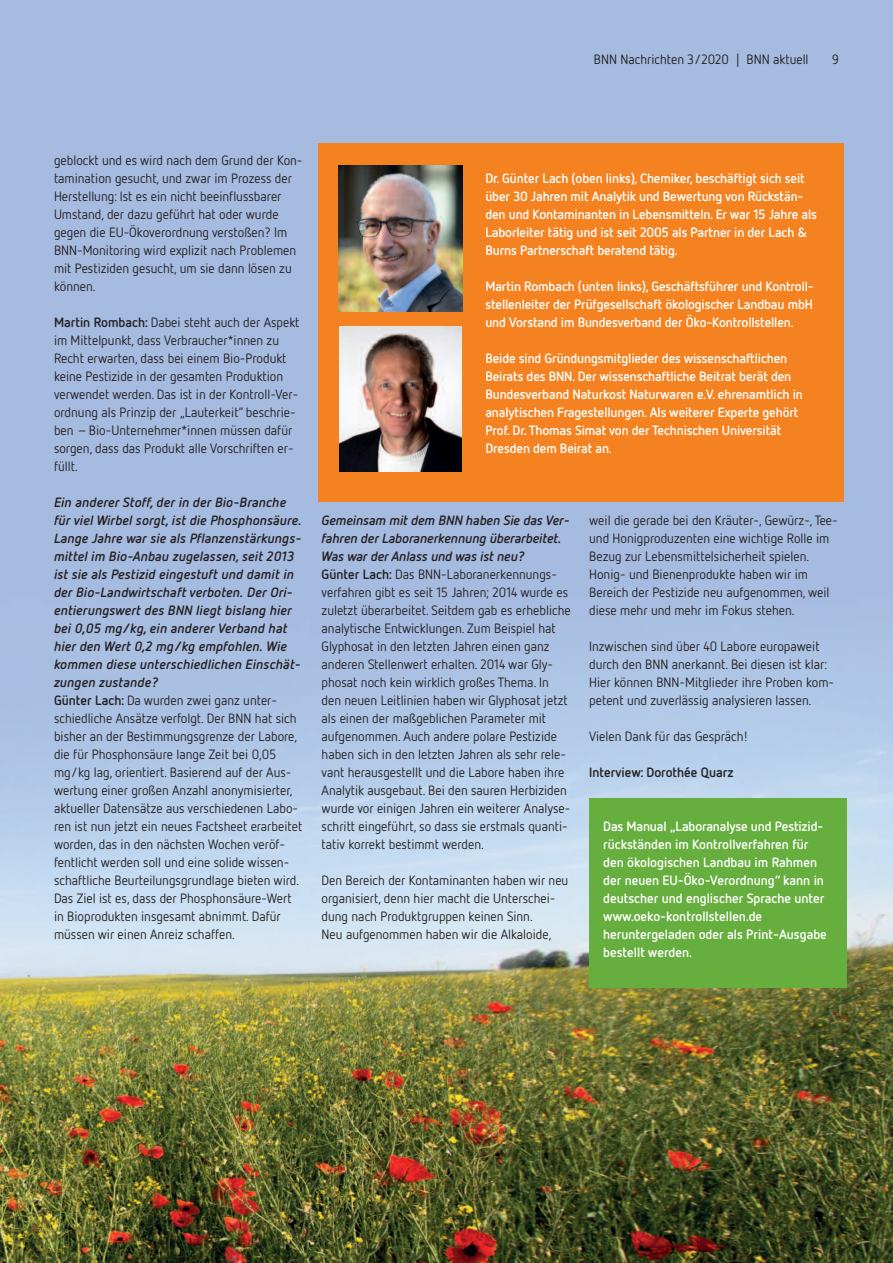
<style>
.page{position:relative;width:893px;height:1263px;background:#fff}
.page>*{position:absolute;margin:0;border:0;box-sizing:border-box;transform-origin:0 0}
.t1{font:13.5px/18px "Netto";color:#231f20}
.t2{font:700 13.5px/18px "Netto";letter-spacing:-.01em;color:#fff}
.t3{font:italic 700 13.5px/18px "Netto OT";color:#231f20}
.t4{font:700 13.5px "Netto";color:#231f20}
.s1{font-weight:700}
</style>
<div class="page">
<img style="left:0;top:0;width:893px;height:1263px">
<div style="left:589px;top:798px;width:258px;height:190px;background:#66af3e"></div>
<div style="left:318px;top:143px;width:525px;height:359px;background:#f58220"></div>
<img style="left:338px;top:165px;width:124px;height:147px">
<img style="left:340px;top:326px;width:122px;height:146px">
<p class="t1" style="left:594px;top:52px;width:216px">BNN Nachrichten 3/2020 | BNN aktuell</p>
<p class="t1" style="left:832px;top:52px;width:8px">9</p>
<p class="t1" style="left:54px;top:153px;width:250px">geblockt und es wird nach dem Grund der Kon&shy;tamination gesucht, und zwar im Prozess der Herstellung: Ist es ein nicht beeinflussbarer Umstand, der dazu geführt hat oder wurde gegen die EU-Ökoverordnung verstoßen? Im BNN-Monitoring wird explizit nach Problemen mit Pestiziden gesucht, um sie dann lösen zu können.</p>
<p class="t1" style="left:54px;top:315px;width:247px"><span class="s1">Martin Rombach:</span> Dabei steht auch der Aspekt im Mittelpunkt, dass Verbraucher*innen zu Recht erwarten, dass bei einem Bio-Produkt keine Pestizide in der gesamten Produktion verwendet werden. Das ist in der Kontroll-Ver&shy;ordnung als Prinzip der „Lauterkeit“ beschrie&shy;ben –Bio-Unternehmer*innen müssen dafür sorgen, dass das Produkt alle Vorschriften er&shy;füllt.</p>
<p class="t3" style="left:54px;top:495px;width:250px">Ein anderer Stoff, der in der Bio-Branche für viel Wirbel sorgt, ist die Phosphonsäure.<br>Lange Jahre war sie als Pflanzenstärkungs&shy;mittel im Bio-Anbau zugelassen, seit 2013 ist sie als Pestizid eingestuft und damit in der Bio-Landwirtschaft verboten. Der Ori&shy;entierungswert des BNN liegt bislang hier bei 0,05 mg/kg, ein anderer Verband hat hier den Wert 0,2 mg/kg empfohlen. Wie kommen diese unterschiedlichen Einschät&shy;zungen zustande?</p>
<p class="t1" style="left:54px;top:693px;width:250px"><span class="s1">Günter Lach:</span> Da wurden zwei ganz unter&shy;schiedliche Ansätze verfolgt. Der BNN hat sich bisher an der Bestimmungsgrenze der Labore, die für Phosphonsäure lange Zeit bei 0,05 mg/kg lag, orientiert. Basierend auf der Aus&shy;wertung einer großen Anzahl anonymisierter, aktueller Datensätze aus verschiedenen Labo&shy;ren ist nun jetzt ein neues Factsheet erarbeitet worden, das in den nächsten Wochen veröf&shy;fentlicht werden soll und eine solide wissen&shy;schaftliche Beurteilungsgrundlage bieten wird.<br>Das Ziel ist es, dass der Phosphonsäure-Wert in Bioprodukten insgesamt abnimmt. Dafür müssen wir einen Anreiz schaffen.</p>
<p class="t2" style="left:485px;top:171px;width:333px">Dr. Günter Lach (oben links), Chemiker, beschäftigt sich seit über 30 Jahren mit Analytik und Bewertung von Rückstän&shy;den und Kontaminanten in Lebensmitteln. Er war 15 Jahre als Laborleiter tätig und ist seit 2005 als Partner in der Lach &amp; Burns Partnerschaft beratend tätig.</p>
<p class="t2" style="left:485px;top:279px;width:330px;text-align:justify">Martin Rombach (unten links), Geschäftsführer und Kontroll&shy;stellenleiter der Prüfgesellschaft ökologischer Landbau mbH und Vorstand im Bundesverband der Öko-Kontrollstellen.</p>
<p class="t2" style="left:485px;top:351px;width:319px">Beide sind Gründungsmitglieder des wissenschaftlichen Beirats des BNN. Der wissenschaftliche Beitrat berät den Bundesverband Naturkost Naturwaren e.V. ehrenamtlich in analytischen Fragestellungen. Als weiterer Experte gehört Prof. Dr. Thomas Simat von der Technischen Universität Dresden dem Beirat an.</p>
<p class="t3" style="left:322px;top:513px;width:250px">Gemeinsam mit dem BNN haben Sie das Ver&shy;fahren der Laboranerkennung überarbeitet.<br>Was war der Anlass und was ist neu?</p>
<p class="t1" style="left:322px;top:567px;width:251px"><span class="s1">Günter Lach:</span> Das BNN-Laboranerkennungs&shy;verfahren gibt es seit 15 Jahren; 2014 wurde es zuletzt überarbeitet. Seitdem gab es erhebliche analytische Entwicklungen. Zum Beispiel hat Glyphosat in den letzten Jahren einen ganz anderen Stellenwert erhalten. 2014 war Gly&shy;phosat noch kein wirklich großes Thema. In den neuen Leitlinien haben wir Glyphosat jetzt als einen der maßgeblichen Parameter mit aufgenommen. Auch andere polare Pestizide haben sich in den letzten Jahren als sehr rele&shy;vant herausgestellt und die Labore haben ihre Analytik ausgebaut. Bei den sauren Herbiziden wurde vor einigen Jahren ein weiterer Analyse&shy;schritt eingeführt, so dass sie erstmals quanti&shy;tativ korrekt bestimmt werden.</p>
<p class="t1" style="left:322px;top:873px;width:248px">Den Bereich der Kontaminanten haben wir neu organisiert, denn hier macht die Unterschei&shy;dung nach Produktgruppen keinen Sinn.<br>Neu aufgenommen haben wir die Alkaloide,</p>
<p class="t1" style="left:589px;top:513px;width:250px">weil die gerade bei den Kräuter-, Gewürz-, Tee&shy;und Honigproduzenten eine wichtige Rolle im Bezug zur Lebensmittelsicherheit spielen.<br>Honig- und Bienenprodukte haben wir im Bereich der Pestizide neu aufgenommen, weil diese mehr und mehr im Fokus stehen.</p>
<p class="t1" style="left:589px;top:639px;width:246px">Inzwischen sind über 40 Labore europaweit durch den BNN anerkannt. Bei diesen ist klar:<br>Hier können BNN-Mitglieder ihre Proben kom&shy;petent und zuverlässig analysieren lassen.</p>
<p class="t1" style="left:589px;top:729px;width:161px">Vielen Dank für das Gespräch!</p>
<p class="t4" style="left:589px;top:768px;width:146px">Interview: Dorothée Quarz</p>
<p class="t2" style="left:603px;top:819px;width:225px">Das Manual „Laboranalyse und Pestizid&shy;rückständen im Kontrollverfahren für den ökologischen Landbau im Rahmen der neuen EU-Öko-Verordnung“ kann in deutscher und englischer Sprache unter www.oeko-kontrollstellen.de heruntergeladen oder als Print-Ausgabe bestellt werden.</p>
</div>
